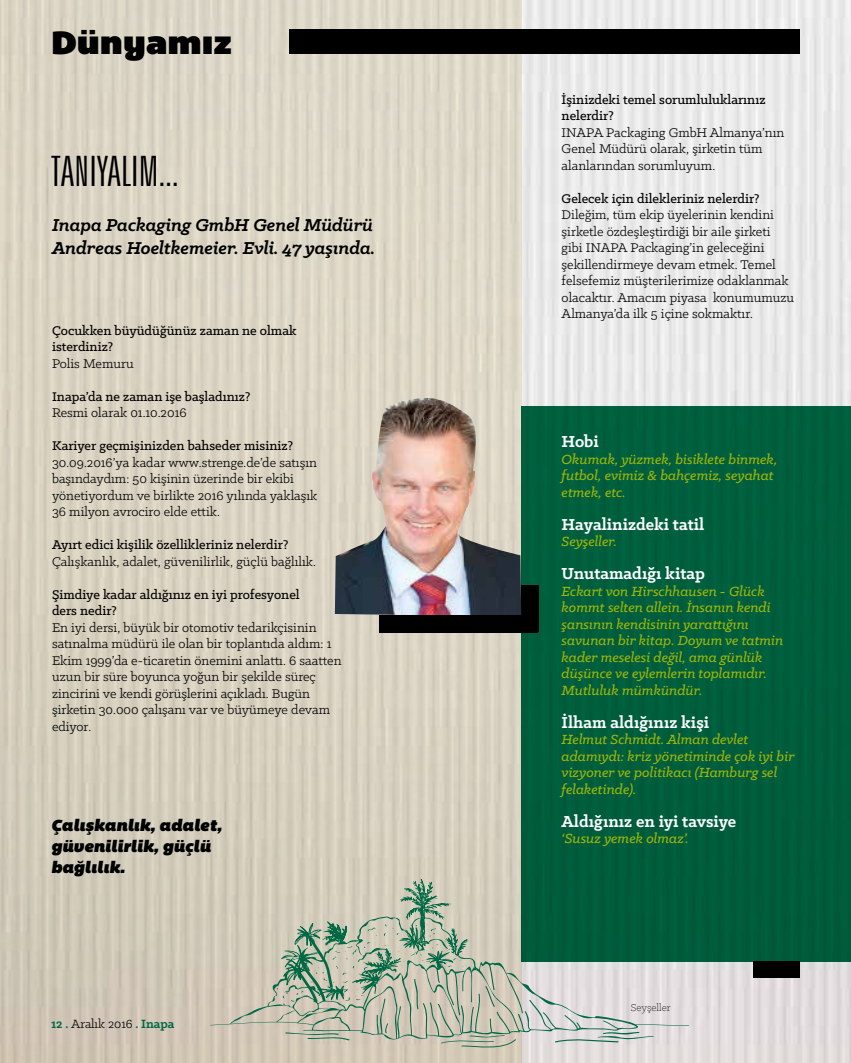
<style>
.page{position:relative;width:851px;height:1063px;background:#fff}
.page>*{position:absolute;margin:0;border:0;box-sizing:border-box;transform-origin:0 0}
.t1{font:300 extra-condensed 42px "Zurich BT";letter-spacing:.005em;color:#000}
.t2{font:33px "Bemio";color:#000}
.t3{font:italic 700 19.5px/22.5px "Klinic Slab";color:#000}
.t4{font:700 18px "Klinic Slab";color:#fff}
.t5{font:italic 16.5px/21px "Bemio";color:#000}
.t6{font:italic 500 15px/16.5px "Klinic Slab";color:#9db40a}
.t7{font:14.25px/16.5px "Klinic Slab";color:#000}
.t8{font:500 14.25px/16.5px "Klinic Slab";color:#000}
.t9{font:13.5px "Klinic Slab";color:#000}
.t10{font:300 11.25px "Klinic Slab";color:#000}
.s1{font-weight:700;color:#006944}
</style>
<div class="page">
<img style="left:521px;top:0;width:329px;height:1063px">
<img style="left:0;top:0;width:521px;height:1063px">
<div style="left:521px;top:406px;width:329px;height:555px;background:#005e3d"></div>
<div style="left:753px;top:962px;width:46px;height:16px;background:#000"></div>
<div style="left:379px;top:615px;width:158px;height:17px;background:#000"></div>
<div style="left:521px;top:585px;width:17px;height:46px;background:#000"></div>
<img style="left:335px;top:398px;width:186px;height:217px">
<div style="left:289px;top:29px;width:510px;height:24px;background:#000"></div>
<svg style="left:209px;top:879px;width:480px;height:172px"></svg>
<h2 class="t2" style="left:51px;top:16px;width:183px">Dünyamız</h2>
<h1 class="t1" style="left:51px;top:148px;width:129px">TANIYALIM...</h1>
<h3 class="t3" style="left:52px;top:214px;width:324px">Inapa Packaging GmbH Genel Müdürü<br>Andreas Hoeltkemeier. Evli. 47 yaşında.</h3>
<p class="t8" style="left:52px;top:321px;width:246px">Çocukken büyüdüğünüz zaman ne olmak isterdiniz?</p>
<p class="t7" style="left:52px;top:354px;width:83px">Polis Memuru</p>
<p class="t8" style="left:52px;top:387px;width:200px">Inapa’da ne zaman işe başladınız?</p>
<p class="t7" style="left:52px;top:404px;width:136px">Resmi olarak 01.10.2016</p>
<p class="t8" style="left:52px;top:437px;width:242px">Kariyer geçmişinizden bahseder misiniz?</p>
<p class="t7" style="left:52px;top:453px;width:267px">30.09.2016’ya kadar www.strenge.de’de satışın başındaydım: 50 kişinin üzerinde bir ekibi yönetiyordum ve birlikte 2016 yılında yaklaşık 36 milyon avrociro elde ettik.</p>
<p class="t8" style="left:52px;top:536px;width:238px">Ayırt edici kişilik özellikleriniz nelerdir?</p>
<p class="t7" style="left:52px;top:552px;width:265px">Çalışkanlık, adalet, güvenilirlik, güçlü bağlılık.</p>
<p class="t8" style="left:52px;top:586px;width:249px">Şimdiye kadar aldığınız en iyi profesyonel ders nedir?</p>
<p class="t7" style="left:52px;top:618px;width:291px">En iyi dersi, büyük bir otomotiv tedarikçisinin satınalma müdürü ile olan bir toplantıda aldım: 1<br>Ekim 1999’da e-ticaretin önemini anlattı. 6 saatten uzun bir süre boyunca yoğun bir şekilde süreç zincirini ve kendi görüşlerini açıkladı. Bugün şirketin 30.000 çalışanı var ve büyümeye devam ediyor.</p>
<p class="t5" style="left:51px;top:815px;width:172px">Çalışkanlık, adalet, güvenilirlik, güçlü bağlılık.</p>
<p class="t9" style="left:51px;top:1015px;width:125px"><span class="s1">12 .</span> Aralık 2016 <span class="s1">. Inapa</span></p>
<p class="t8" style="left:561px;top:90px;width:205px">İşinizdeki temel sorumluluklarınız nelerdir?</p>
<p class="t7" style="left:561px;top:123px;width:224px">INAPA Packaging GmbH Almanya’nın<br>Genel Müdürü olarak, şirketin tüm alanlarından sorumluyum.</p>
<p class="t8" style="left:561px;top:189px;width:199px">Gelecek için dilekleriniz nelerdir?</p>
<p class="t7" style="left:561px;top:206px;width:234px">Dileğim, tüm ekip üyelerinin kendini şirketle özdeşleştirdiği bir aile şirketi gibi INAPA Packaging’in geleceğini şekillendirmeye devam etmek. Temel felsefemiz müşterilerimize odaklanmak olacaktır. Amacım piyasa konumumuzu Almanya’da ilk 5 içine sokmaktır.</p>
<p class="t4" style="left:561px;top:430px;width:39px">Hobi</p>
<p class="t6" style="left:561px;top:451px;width:217px">Okumak, yüzmek, bisiklete binmek, futbol, evimiz &amp; bahçemiz, seyahat etmek, etc.</p>
<p class="t4" style="left:561px;top:513px;width:144px">Hayalinizdeki tatil</p>
<p class="t6" style="left:561px;top:533px;width:57px">Seyşeller.</p>
<p class="t4" style="left:561px;top:562px;width:145px">Unutamadığı kitap</p>
<p class="t6" style="left:561px;top:583px;width:223px">Eckart von Hirschhausen - Glück kommt selten allein. İnsanın kendi şansının kendisinin yarattığını savunan bir kitap. Doyum ve tatmin kader meselesi değil, ama günlük düşünce ve eylemlerin toplamıdır.<br>Mutluluk mümkündür.</p>
<p class="t4" style="left:561px;top:711px;width:149px">İlham aldığınız kişi</p>
<p class="t6" style="left:561px;top:731px;width:234px">Helmut Schmidt. Alman devlet adamıydı: kriz yönetiminde çok iyi bir vizyoner ve politikacı (Hamburg sel felaketinde).</p>
<p class="t4" style="left:561px;top:810px;width:176px">Aldığınız en iyi tavsiye</p>
<p class="t6" style="left:561px;top:830px;width:128px">‘Susuz yemek olmaz’.</p>
<p class="t10" style="left:630px;top:1001px;width:41px">Seyşeller</p>
</div>
